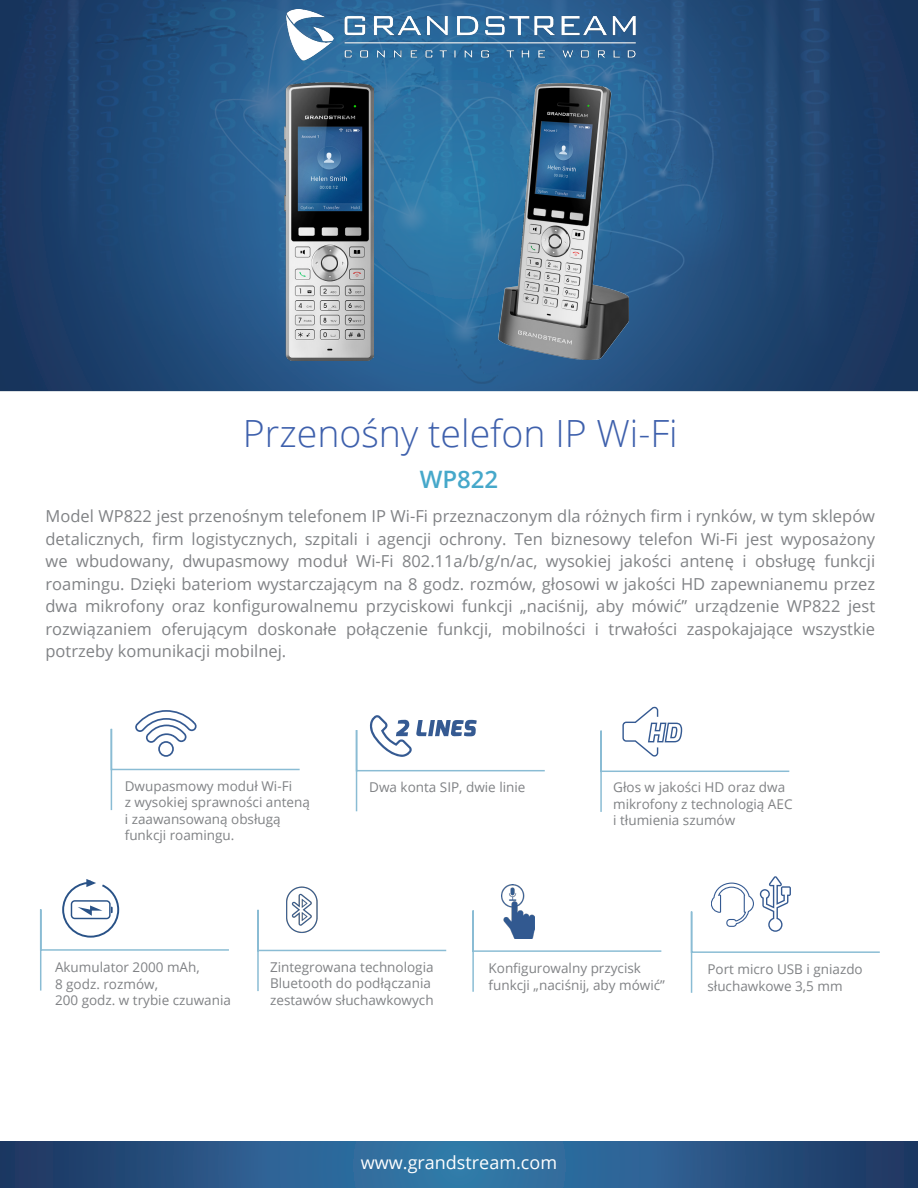
<style>
.page{position:relative;width:918px;height:1188px;background:#fff}
.page>*{position:absolute;margin:0;border:0;box-sizing:border-box;transform-origin:0 0}
.t1{font:300 37.5px "Open Sans";color:#3e60ac}
.t2{font:600 24px "Open Sans";color:#46a8ca}
.t3{font:18px "Open Sans";color:#fff}
.t4{font:16.5px/22.5px "Open Sans";color:#808285;text-align:justify}
.t5{font:13.5px/16.5px "Open Sans";color:#808285}
</style>
<div class="page">
<svg style="left:0;top:1142px;width:918px;height:46px;background:#295988"></svg>
<svg style="left:110px;top:710px;width:190px;height:101px"></svg>
<svg style="left:600px;top:706px;width:190px;height:106px"></svg>
<svg style="left:690px;top:876px;width:190px;height:117px"></svg>
<svg style="left:355px;top:715px;width:190px;height:97px"></svg>
<svg style="left:472px;top:910px;width:190px;height:82px"></svg>
<img style="left:501px;top:884px;width:34px;height:54px">
<svg style="left:40px;top:879px;width:189px;height:112px"></svg>
<img style="left:0;top:0;width:917px;height:391px">
<img style="left:278px;top:10px;width:362px;height:53px">
<img style="left:285px;top:82px;width:89px;height:278px">
<img style="left:498px;top:83px;width:131px;height:277px">
<img style="left:286px;top:886px;width:32px;height:22px">
<svg style="left:257px;top:908px;width:190px;height:83px"></svg>
<p class="t1" style="left:243px;top:407px;width:436px">Przenośny telefon IP Wi-Fi</p>
<p class="t2" style="left:420px;top:463px;width:80px">WP822</p>
<p class="t4" style="left:46px;top:505px;width:831px">Model WP822 jest przenośnym telefonem IP Wi-Fi przeznaczonym dla różnych firm i rynków, w tym sklepów detalicznych, firm logistycznych, szpitali i agencji ochrony. Ten biznesowy telefon Wi-Fi jest wyposażony we wbudowany, dwupasmowy moduł Wi-Fi 802.11a/b/g/n/ac, wysokiej jakości antenę i obsługę funkcji roamingu. Dzięki bateriom wystarczającym na 8 godz. rozmów, głosowi w jakości HD zapewnianemu przez dwa mikrofony oraz konfigurowalnemu przyciskowi funkcji „naciśnij, aby mówić” urządzenie WP822 jest rozwiązaniem oferującym doskonałe połączenie funkcji, mobilności i trwałości zaspokajające wszystkie potrzeby komunikacji mobilnej.</p>
<p class="t5" style="left:125px;top:777px;width:187px">Dwupasmowy moduł Wi-Fi<br>z wysokiej sprawności anteną i zaawansowaną obsługą funkcji roamingu.</p>
<p class="t5" style="left:613px;top:779px;width:181px">Głos w jakości HD oraz dwa mikrofony z technologią AEC i tłumienia szumów</p>
<p class="t5" style="left:369px;top:778px;width:158px">Dwa konta SIP, dwie linie</p>
<p class="t5" style="left:55px;top:959px;width:178px">Akumulator 2000 mAh,<br>8 godz. rozmów,<br>200 godz. w trybie czuwania</p>
<p class="t5" style="left:270px;top:958px;width:165px">Zintegrowana technologia<br>Bluetooth do podłączania zestawów słuchawkowych</p>
<p class="t5" style="left:489px;top:960px;width:178px">Konfigurowalny przycisk funkcji „naciśnij, aby mówić”</p>
<p class="t5" style="left:707px;top:961px;width:157px">Port micro USB i gniazdo słuchawkowe 3,5 mm</p>
<p class="t3" style="left:361px;top:1151px;width:198px">www.grandstream.com</p>
</div>
